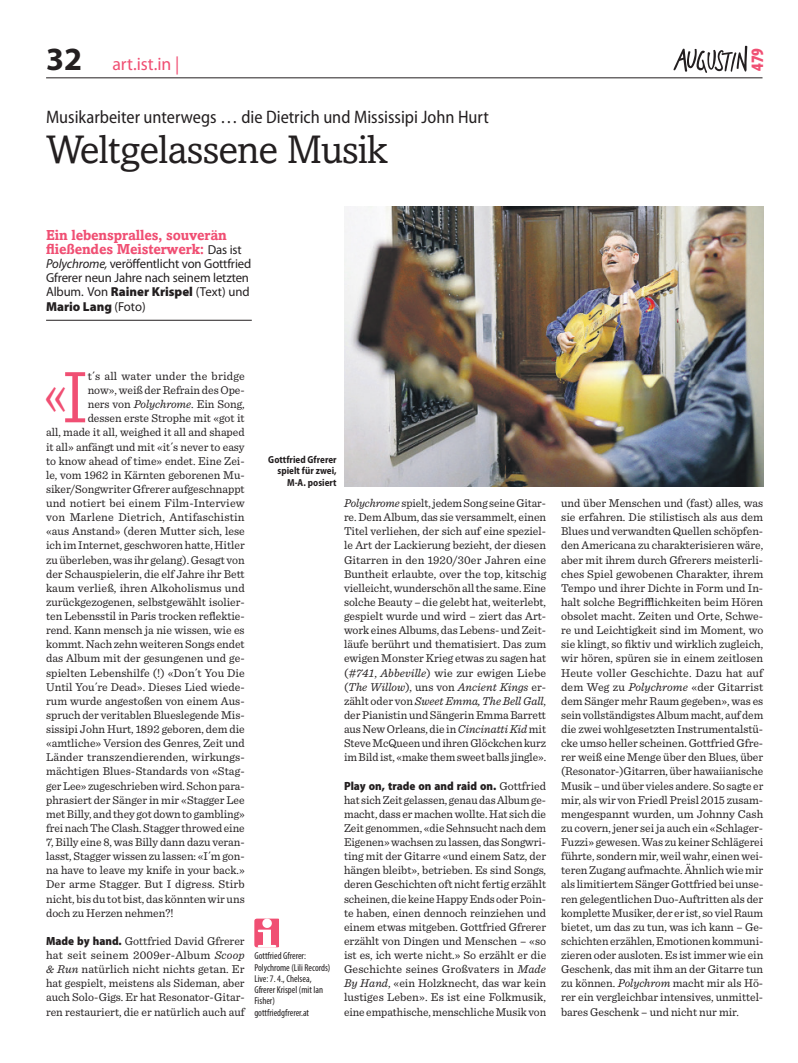
<style>
.page{position:relative;width:798px;height:1063px;background:#fff}
.page>*{position:absolute;margin:0;border:0;box-sizing:border-box;transform-origin:0 0}
.LT_Initial{font:64.75px "Sentinel";color:#f04f73;scale:.73 1}
.H_Werktitel32{font:40px "Amasis MT Std";letter-spacing:-.02em;color:#231f20}
.H_überz{font:700 32.5px "Myriad Pro";color:#231f20}
.H_überz-2{font:semi-condensed 18.12px "Myriad Pro";color:#231f20}
.H_überz-3{font:18.12px "Myriad Pro";color:#f04f73}
.t1{font:900 condensed 17.5px "Myriad Pro";color:#f04f73}
.H_Lead{font:700 14.38px/14.1px "Amasis MT Std";letter-spacing:-.01em;color:#f04f73}
.H_Lead-2{font:13px/14.1px "Myriad Pro";letter-spacing:-.01em;color:#231f20}
.LT_Ohne{font:11.88px/14.1px "Sentinel";color:#231f20;text-align:justify}
.LT_Initial-2{font:11.88px "Sentinel";color:#231f20}
.LT_Ohne-2{font:11.88px/14.1px "Sentinel";color:#231f20;text-align:justify;scale:.96 1}
.Bildlegende{font:700 semi-condensed 10.25px/11.8px "Myriad Pro";letter-spacing:.005em;color:#231f20;text-align:right;scale:.94 1}
.Infos{font:condensed 10px/11.2px "Myriad Pro";color:#231f20}
.s1{font-family:"Myriad Pro";font-weight:400;font-size:13px;color:#231f20}
.s2{font-style:italic}
.s3{font-weight:900}
.s4{font-size:76.88px}
.s5{font-family:"Myriad Pro";font-weight:900;font-stretch:semi-condensed}
</style>
<div class="page">
<svg style="left:673px;top:46px;width:74px;height:27px"></svg>
<hr style="left:46px;top:78px;width:716px;height:1px;background:#231f20">
<hr style="left:46px;top:320px;width:206px;height:1px;background:#231f20">
<img style="left:344px;top:207px;width:419px;height:279px">
<img style="left:254px;top:919px;width:25px;height:28px">
<p class="H_überz" style="left:46px;top:38px;width:38px">32</p>
<p class="H_überz-3" style="left:112px;top:53px;width:69px">art.ist.in |</p>
<h3 class="t1" style="left:745px;top:71px;width:25px;rotate:-90deg">479</h3>
<p class="H_überz-2" style="left:46px;top:108px;width:444px">Musikarbeiter unterwegs … die Dietrich und Mississipi John Hurt</p>
<p class="H_Werktitel32" style="left:46px;top:127px;width:342px">Weltgelassene Musik</p>
<p class="H_Lead" style="left:46px;top:228px;width:197px">Ein lebenspralles, souverän fließendes Meisterwerk: <span class="s1">Das ist</span></p>
<p class="H_Lead-2" style="left:46px;top:257px;width:207px"><span class="s2">Polychrome,</span> veröffentlicht von Gottfried Gfrerer neun Jahre nach seinem letzten Album. Von <span class="s3">Rainer Krispel</span> (Text) und <span class="s3">Mario Lang</span> (Foto)</p>
<p class="LT_Initial" style="left:44px;top:343px;width:61px">«<span class="s4">I</span></p>
<p class="LT_Initial-2" style="left:88px;top:367px;width:158px">t´s all water under the bridge</p>
<p class="LT_Initial-2" style="left:88px;top:381px;width:158px">now», weiß der Refrain des Ope-</p>
<p class="LT_Initial-2" style="left:88px;top:395px;width:158px">ners von <span class="s2">Polychrome</span>. Ein Song,</p>
<p class="LT_Initial-2" style="left:88px;top:409px;width:158px">dessen erste Strophe mit «got it</p>
<p class="LT_Initial-2" style="left:46px;top:424px;width:200px">all, made it all, weighed it all and shaped</p>
<p class="LT_Initial-2" style="left:46px;top:438px;width:200px">it all» anfängt und mit «it´s never to easy</p>
<p class="LT_Initial-2" style="left:46px;top:452px;width:200px">to know ahead of time» endet. Eine Zei-</p>
<p class="LT_Initial-2" style="left:46px;top:466px;width:200px">le, vom 1962 in Kärnten geborenen Mu-</p>
<p class="LT_Initial-2" style="left:46px;top:480px;width:200px">siker/Songwriter Gfrerer aufgeschnappt</p>
<p class="LT_Initial-2" style="left:46px;top:494px;width:200px">und notiert bei einem Film-Interview</p>
<p class="LT_Initial-2" style="left:46px;top:508px;width:200px">von Marlene Dietrich, Antifaschistin</p>
<p class="LT_Initial-2" style="left:46px;top:522px;width:200px">«aus Anstand» (deren Mutter sich, lese</p>
<p class="LT_Initial-2" style="left:46px;top:537px;width:200px">ich im Internet, geschworen hatte, Hitler</p>
<p class="LT_Initial-2" style="left:46px;top:551px;width:200px">zu überleben, was ihr gelang). Gesagt von</p>
<p class="LT_Initial-2" style="left:46px;top:565px;width:200px">der Schauspielerin, die elf Jahre ihr Bett</p>
<p class="LT_Initial-2" style="left:46px;top:579px;width:200px">kaum verließ, ihren Alkoholismus und</p>
<p class="LT_Initial-2" style="left:46px;top:593px;width:200px">zurückgezogenen, selbstgewählt isolier-</p>
<p class="LT_Initial-2" style="left:46px;top:607px;width:200px">ten Lebensstil in Paris trocken reflektie-</p>
<p class="LT_Initial-2" style="left:46px;top:621px;width:200px">rend. Kann mensch ja nie wissen, wie es</p>
<p class="LT_Initial-2" style="left:46px;top:635px;width:200px">kommt. Nach zehn weiteren Songs endet</p>
<p class="LT_Initial-2" style="left:46px;top:650px;width:200px">das Album mit der gesungenen und ge-</p>
<p class="LT_Initial-2" style="left:46px;top:664px;width:200px">spielten Lebenshilfe (!) «Don´t You Die</p>
<p class="LT_Initial-2" style="left:46px;top:678px;width:200px">Until You´re Dead». Dieses Lied wiede-</p>
<p class="LT_Initial-2" style="left:46px;top:692px;width:200px">rum wurde angestoßen von einem Aus-</p>
<p class="LT_Initial-2" style="left:46px;top:706px;width:200px">spruch der veritablen Blueslegende Mis-</p>
<p class="LT_Initial-2" style="left:46px;top:720px;width:200px">sissipi John Hurt, 1892 geboren, dem die</p>
<p class="LT_Initial-2" style="left:46px;top:734px;width:200px">«amtliche» Version des Genres, Zeit und</p>
<p class="LT_Initial-2" style="left:46px;top:748px;width:200px">Länder transzendierenden, wirkungs-</p>
<p class="LT_Initial-2" style="left:46px;top:763px;width:200px">mächtigen Blues-Standards von «Stag-</p>
<p class="LT_Initial-2" style="left:46px;top:777px;width:200px">ger Lee» zugeschrieben wird. Schon para-</p>
<p class="LT_Initial-2" style="left:46px;top:791px;width:200px">phrasiert der Sänger in mir «Stagger Lee</p>
<p class="LT_Initial-2" style="left:46px;top:805px;width:200px">met Billy, and they got down to gambling»</p>
<p class="LT_Initial-2" style="left:46px;top:819px;width:200px">frei nach The Clash. Stagger throwed eine</p>
<p class="LT_Initial-2" style="left:46px;top:833px;width:200px">7, Billy eine 8, was Billy dann dazu veran-</p>
<p class="LT_Initial-2" style="left:46px;top:847px;width:200px">lasst, Stagger wissen zu lassen: «I´m gon-</p>
<p class="LT_Initial-2" style="left:46px;top:861px;width:200px">na have to leave my knife in your back.»</p>
<p class="LT_Initial-2" style="left:46px;top:876px;width:200px">Der arme Stagger. But I digress. Stirb</p>
<p class="LT_Initial-2" style="left:46px;top:890px;width:200px">nicht, bis du tot bist, das könnten wir uns</p>
<p class="LT_Initial-2" style="left:46px;top:904px;width:129px">doch zu Herzen nehmen?!</p>
<p class="LT_Ohne" style="left:46px;top:933px;width:200px"><span class="s5">Made by hand.</span> Gottfried David Gfrerer hat seit seinem 2009er-Album <span class="s2">Scoop &amp; Run</span> natürlich nicht nichts getan. Er hat gespielt, meistens als Sideman, aber auch Solo-Gigs. Er hat Resonator-Gitar&shy;ren restauriert, die er natürlich auch auf</p>
<p class="Bildlegende" style="left:268px;top:453px;width:74px">Gottfried Gfrerer spielt für zwei,<br>M-A. posiert</p>
<p class="Infos" style="left:254px;top:950px;width:78px">Gottfried Gfrerer:<br>Polychrome (Lili Records)</p>
<p class="Infos" style="left:254px;top:973px;width:70px">Live: 7. 4., Chelsea,<br>Gfrerer Krispel (mit Ian<br>Fisher)</p>
<p class="Infos" style="left:254px;top:1006px;width:56px">gottfriedgfrerer.at</p>
<p class="LT_Ohne-2" style="left:344px;top:495px;width:212px"><span class="s2">Polychrome</span> spielt, jedem Song seine Gitar&shy;re. Dem Album, das sie versammelt, einen Titel verliehen, der sich auf eine speziel&shy;le Art der Lackierung bezieht, der diesen Gitarren in den 1920/30er Jahren eine Buntheit erlaubte, over the top, kitschig vielleicht, wunderschön all the same. Eine solche Beauty – die gelebt hat, weiterlebt, gespielt wurde und wird – ziert das Art&shy;work eines Albums, das Lebens- und Zeit&shy;läufe berührt und thematisiert. Das zum ewigen Monster Krieg etwas zu sagen hat (<span class="s2">#741</span>, <span class="s2">Abbeville</span>) wie zur ewigen Liebe (<span class="s2">The Willow</span>), uns von <span class="s2">Ancient Kings</span> er&shy;zählt oder von <span class="s2">Sweet Emma, The Bell Gall</span>, der Pianistin und Sängerin Emma Barrett aus New Orleans, die in <span class="s2">Cincinatti Kid</span> mit Steve McQueen und ihren Glöckchen kurz im Bild ist, «make them sweet balls jingle».</p>
<p class="LT_Ohne" style="left:344px;top:778px;width:204px"><span class="s5">Play on, trade on and raid on.</span> Gottfried hat sich Zeit gelassen, genau das Album ge&shy;macht, dass er machen wollte. Hat sich die Zeit genommen, «die Sehnsucht nach dem Eigenen» wachsen zu lassen, das Songwri&shy;ting mit der Gitarre «und einem Satz, der hängen bleibt», betrieben. Es sind Songs, deren Geschichten oft nicht fertig erzählt scheinen, die keine Happy Ends oder Poin&shy;te haben, einen dennoch reinziehen und einem etwas mitgeben. Gottfried Gfrerer erzählt von Dingen und Menschen – «so ist es, ich werte nicht.» So erzählt er die Geschichte seines Großvaters in <span class="s2">Made By Hand</span>, «ein Holzknecht, das war kein lustiges Leben». Es ist eine Folkmusik, eine empathische, menschliche Musik von</p>
<p class="LT_Ohne" style="left:561px;top:495px;width:204px">und über Menschen und (fast) alles, was sie erfahren. Die stilistisch als aus dem Blues und verwandten Quellen schöpfen&shy;den Americana zu charakterisieren wäre, aber mit ihrem durch Gfrerers meisterli&shy;ches Spiel gewobenen Charakter, ihrem Tempo und ihrer Dichte in Form und In&shy;halt solche Begrifflichkeiten beim Hören obsolet macht. Zeiten und Orte, Schwe&shy;re und Leichtigkeit sind im Moment, wo sie klingt, so fiktiv und wirklich zugleich, wir hören, spüren sie in einem zeitlosen Heute voller Geschichte. Dazu hat auf dem Weg zu <span class="s2">Polychrome</span> «der Gitarrist dem Sänger mehr Raum gegeben», was es sein vollständigstes Album macht, auf dem die zwei wohlgesetzten Instrumentalstü&shy;cke umso heller scheinen. Gottfried Gfre&shy;rer weiß eine Menge über den Blues, über (Resonator-)Gitarren, über hawaiianische Musik – und über vieles andere. So sagte er mir, als wir von Friedl Preisl 2015 zusam&shy;mengespannt wurden, um Johnny Cash zu covern, jener sei ja auch ein «Schlager-Fuzzi» gewesen. Was zu keiner Schlägerei führte, sondern mir, weil wahr, einen wei&shy;teren Zugang aufmachte. Ähnlich wie mir als limitiertem Sänger Gottfried bei unse&shy;ren gelegentlichen Duo-Auftritten als der komplette Musiker, der er ist, so viel Raum bietet, um das zu tun, was ich kann – Ge&shy;schichten erzählen, Emotionen kommuni&shy;zieren oder ausloten. Es ist immer wie ein Geschenk, das mit ihm an der Gitarre tun zu können. <span class="s2">Polychrom</span> macht mir als Hö&shy;rer ein vergleichbar intensives, unmittel&shy;bares Geschenk – und nicht nur mir.</p>
</div>
